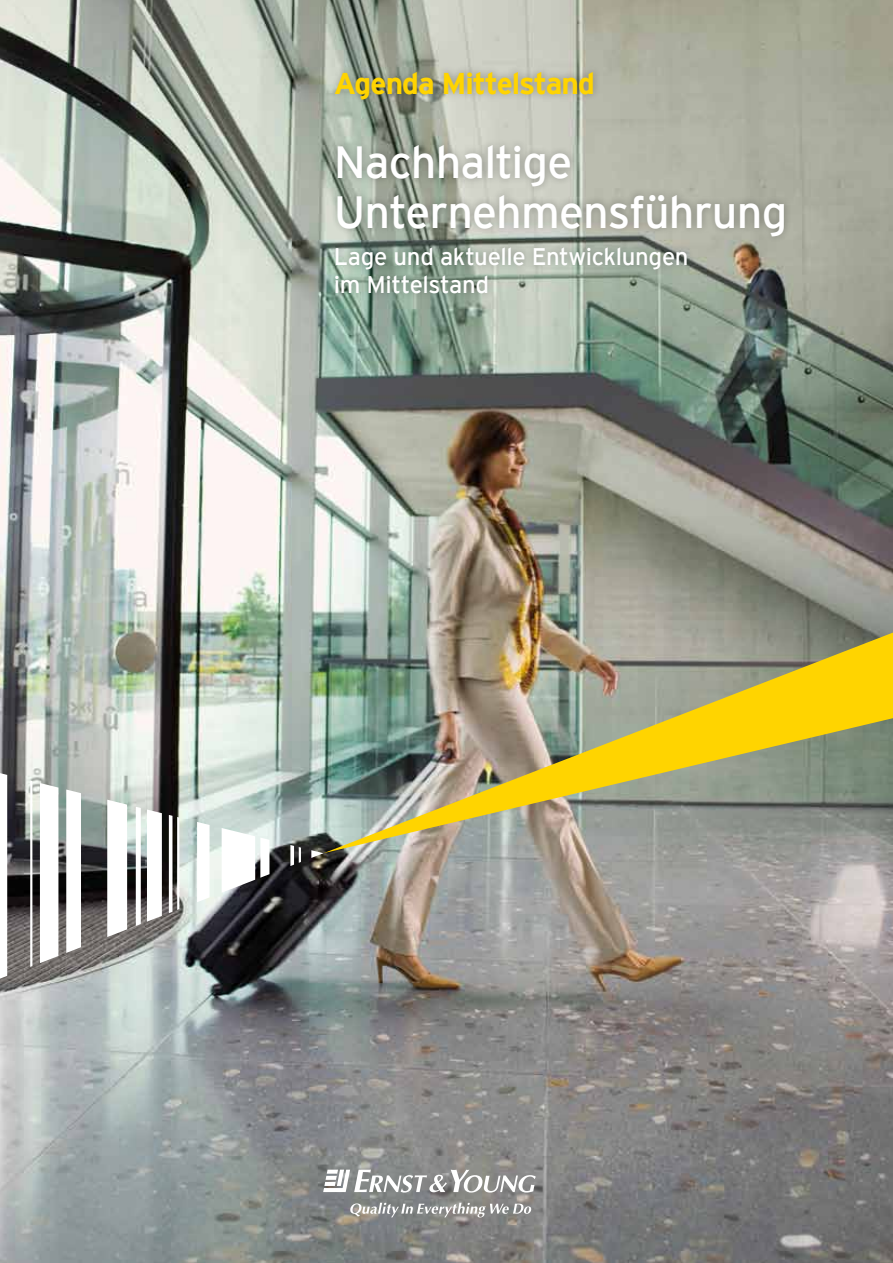
<style>
.page{position:relative;width:893px;height:1263px;background:#fff}
.page>*{position:absolute;margin:0;border:0;box-sizing:border-box;transform-origin:0 0}
.t1{font:45px/49.5px "EY Interstate";letter-spacing:-.02em;color:#fff}
.t2{font:700 30px "EY Interstate";letter-spacing:-.04em;color:#ffd400}
.t3{font:24px/28.5px "EY Interstate";letter-spacing:-.015em;color:#fff}
</style>
<div class="page">
<img style="left:0;top:0;width:893px;height:1263px">
<div style="left:328px;top:64px;width:464px;height:238px;background:#000;opacity:.3"></div>
<svg style="left:323px;top:1170px;width:213px;height:22px"></svg>
<svg style="left:350px;top:1203px;width:181px;height:14px;background:#a5a6a4"></svg>
<svg style="left:0;top:773px;width:7px;height:206px"></svg>
<svg style="left:40px;top:783px;width:18px;height:180px"></svg>
<svg style="left:66px;top:789px;width:15px;height:164px"></svg>
<svg style="left:107px;top:800px;width:20px;height:137px"></svg>
<svg style="left:147px;top:809px;width:15px;height:113px"></svg>
<svg style="left:222px;top:828px;width:47px;height:65px"></svg>
<svg style="left:311px;top:850px;width:13px;height:8px"></svg>
<svg style="left:197px;top:822px;width:13px;height:80px"></svg>
<svg style="left:290px;top:845px;width:11px;height:21px"></svg>
<svg style="left:169px;top:815px;width:10px;height:98px"></svg>
<svg style="left:30px;top:780px;width:2px;height:187px"></svg>
<svg style="left:136px;top:807px;width:5px;height:119px"></svg>
<img style="left:324px;top:632px;width:569px;height:221px">
<p class="t2" style="left:334px;top:62px;width:263px">Agenda Mittelstand</p>
<h1 class="t1" style="left:334px;top:135px;width:455px">Nachhaltige<br>Unternehmensführung</h1>
<p class="t3" style="left:334px;top:240px;width:356px">Lage und aktuelle Entwicklungen im Mittelstand</p>
</div>
